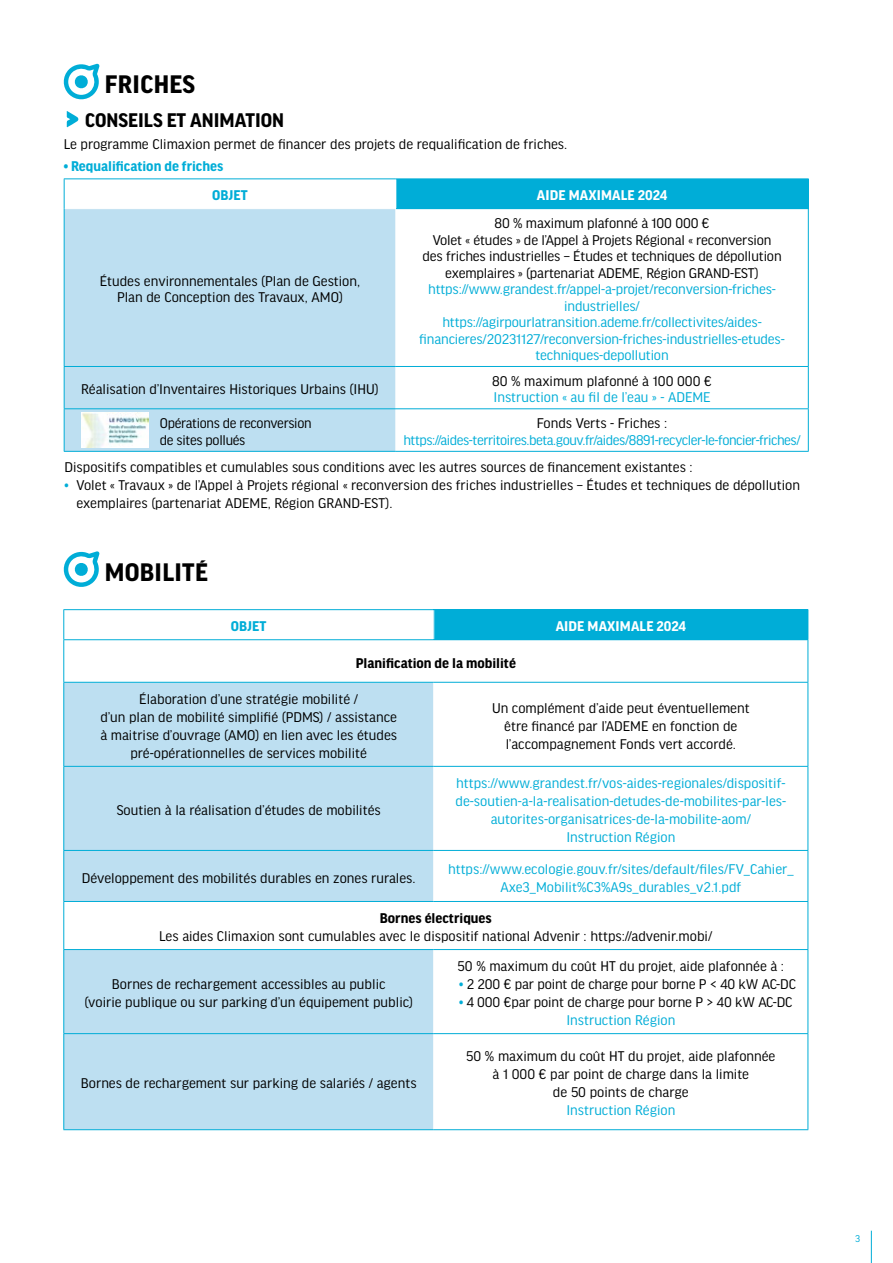
<style>
.page{position:relative;width:893px;height:1263px;background:#fff}
.page>*{position:absolute;margin:0;border:0;box-sizing:border-box;transform-origin:0 0}
.t1{font:700 27px "Good Headline Pro";letter-spacing:.01em;color:#000}
.t2{font:700 21px "Good Headline Pro";color:#000}
.t3{font:15px/18px "Good Headline Pro";color:#000;text-align:center}
.t4{font:15px/16.5px "Good Headline Pro";letter-spacing:-.01em;color:#00add7;text-align:center}
.t5{font:15px "Good Headline Pro";letter-spacing:-.03em;color:#00add7}
.t6{font:700 15px "Good Headline Pro";color:#000}
.t7{font:15px/16.5px "Good Headline Pro";letter-spacing:-.02em;color:#000}
.t8{font:700 15px/29.1px "Good Headline Pro";color:#00add7}
.t9{font:700 15px "Good Headline Pro";letter-spacing:.01em;color:#fff}
.t10{font:10.5px "Good Headline Pro";color:#00add7}
.s1{color:#00add7}
.s2{color:#fff}
</style>
<div class="page">
<hr style="left:871px;top:1231px;width:1px;height:32px;background:#00add7">
<svg style="left:63px;top:63px;width:37px;height:65px"></svg>
<svg style="left:65px;top:179px;width:743px;height:272px"></svg>
<div style="left:396px;top:179px;width:412px;height:30px;background:#00add7"></div>
<div style="left:65px;top:209px;width:330px;height:242px;background:#bddff1"></div>
<svg style="left:395px;top:179px;width:1px;height:29px"></svg>
<hr style="left:65px;top:208px;width:331px;height:1px;background:#fff">
<hr style="left:395px;top:209px;width:1px;height:157px;background:#fff">
<hr style="left:395px;top:367px;width:1px;height:41px;background:#fff">
<hr style="left:395px;top:409px;width:1px;height:42px;background:#fff">
<hr style="left:64px;top:179px;width:1px;height:30px;background:#00add7">
<hr style="left:64px;top:178px;width:332px;height:1px;background:#00add7">
<hr style="left:396px;top:178px;width:413px;height:1px;background:#00add7">
<svg style="left:808px;top:179px;width:1px;height:29px"></svg>
<hr style="left:64px;top:209px;width:1px;height:157px;background:#00add7">
<hr style="left:396px;top:208px;width:413px;height:1px;background:#00add7">
<hr style="left:808px;top:209px;width:1px;height:157px;background:#00add7">
<hr style="left:64px;top:367px;width:1px;height:41px;background:#00add7">
<hr style="left:64px;top:366px;width:332px;height:1px;background:#00add7">
<hr style="left:396px;top:366px;width:413px;height:1px;background:#00add7">
<hr style="left:808px;top:367px;width:1px;height:41px;background:#00add7">
<hr style="left:64px;top:409px;width:1px;height:42px;background:#00add7">
<hr style="left:64px;top:408px;width:332px;height:1px;background:#00add7">
<hr style="left:64px;top:451px;width:332px;height:1px;background:#00add7">
<hr style="left:396px;top:408px;width:413px;height:1px;background:#00add7">
<hr style="left:808px;top:409px;width:1px;height:42px;background:#00add7">
<hr style="left:396px;top:451px;width:413px;height:1px;background:#00add7">
<img style="left:82px;top:413px;width:67px;height:34px">
<svg style="left:63px;top:551px;width:37px;height:36px"></svg>
<svg style="left:64px;top:610px;width:743px;height:425px"></svg>
<div style="left:434px;top:610px;width:374px;height:30px;background:#00add7"></div>
<svg style="left:64px;top:683px;width:370px;height:446px;background:#c3e2f2"></svg>
<svg style="left:433px;top:610px;width:1px;height:29px"></svg>
<hr style="left:433px;top:683px;width:1px;height:83px;background:#fff">
<hr style="left:433px;top:767px;width:1px;height:83px;background:#fff">
<hr style="left:433px;top:851px;width:1px;height:50px;background:#fff">
<hr style="left:433px;top:950px;width:1px;height:83px;background:#fff">
<hr style="left:433px;top:1034px;width:1px;height:95px;background:#fff">
<hr style="left:807px;top:640px;width:1px;height:42px;background:#00add7">
<hr style="left:807px;top:902px;width:1px;height:47px;background:#00add7">
<svg style="left:63px;top:610px;width:1px;height:29px"></svg>
<hr style="left:63px;top:609px;width:371px;height:1px;background:#00add7">
<hr style="left:434px;top:609px;width:374px;height:1px;background:#00add7">
<hr style="left:63px;top:640px;width:1px;height:42px;background:#00add7">
<hr style="left:63px;top:902px;width:1px;height:47px;background:#00add7">
<hr style="left:63px;top:639px;width:371px;height:1px;background:#00add7">
<hr style="left:63px;top:1129px;width:371px;height:1px;background:#00add7">
<hr style="left:434px;top:1129px;width:374px;height:1px;background:#00add7">
<hr style="left:63px;top:683px;width:1px;height:83px;background:#00add7">
<hr style="left:63px;top:767px;width:1px;height:83px;background:#00add7">
<hr style="left:63px;top:851px;width:1px;height:50px;background:#00add7">
<hr style="left:63px;top:950px;width:1px;height:83px;background:#00add7">
<hr style="left:63px;top:1034px;width:1px;height:95px;background:#00add7">
<hr style="left:63px;top:682px;width:371px;height:1px;background:#00add7">
<hr style="left:63px;top:949px;width:371px;height:1px;background:#00add7">
<hr style="left:63px;top:766px;width:371px;height:1px;background:#00add7">
<hr style="left:63px;top:850px;width:371px;height:1px;background:#00add7">
<hr style="left:63px;top:901px;width:371px;height:1px;background:#00add7">
<hr style="left:63px;top:1033px;width:371px;height:1px;background:#00add7">
<hr style="left:434px;top:682px;width:374px;height:1px;background:#00add7">
<hr style="left:434px;top:949px;width:374px;height:1px;background:#00add7">
<hr style="left:807px;top:683px;width:1px;height:83px;background:#00add7">
<hr style="left:807px;top:767px;width:1px;height:83px;background:#00add7">
<hr style="left:807px;top:851px;width:1px;height:50px;background:#00add7">
<hr style="left:807px;top:950px;width:1px;height:83px;background:#00add7">
<hr style="left:807px;top:1034px;width:1px;height:95px;background:#00add7">
<hr style="left:434px;top:766px;width:374px;height:1px;background:#00add7">
<hr style="left:434px;top:850px;width:374px;height:1px;background:#00add7">
<hr style="left:434px;top:901px;width:374px;height:1px;background:#00add7">
<hr style="left:434px;top:1033px;width:374px;height:1px;background:#00add7">
<h1 class="t1" style="left:105px;top:72px;width:92px">FRICHES</h1>
<h2 class="t2" style="left:85px;top:110px;width:200px">CONSEILS ET ANIMATION</h2>
<p class="t3" style="left:64px;top:135px;width:505px">Le programme Climaxion permet de financer des projets de requalification de friches.</p>
<p class="t8" style="left:212px;top:152px;width:37px;text-indent:-148px">• Requalification de friches<br>OBJET</p>
<p class="t9" style="left:537px;top:188px;width:132px">AIDE MAXIMALE 2024</p>
<p class="t3" style="left:100px;top:273px;width:262px;line-height:16.5px">Études environnementales (Plan de Gestion,<br>Plan de Conception des Travaux, AMO)</p>
<p class="t3" style="left:81px;top:380px;width:299px">Réalisation d’Inventaires Historiques Urbains (IHU)</p>
<p class="t3" style="left:422px;top:215px;width:361px;line-height:16.5px">80 % maximum plafonné à 100 000 €<br>Volet « études » de l’Appel à Projets Régional « reconversion des friches industrielles – Études et techniques de dépollution exemplaires » (partenariat ADEME, Région GRAND-EST)</p>
<p class="t4" style="left:419px;top:281px;width:367px">https://www.grandest.fr/appel-a-projet/reconversion-friches&shy;industrielles/ https://agirpourlatransition.ademe.fr/collectivites/aides&shy;financieres/20231127/reconversion-friches-industrielles-etudes&shy;techniques-depollution</p>
<p class="t3" style="left:492px;top:372px;width:221px">80 % maximum plafonné à 100 000 €</p>
<p class="t4" style="left:493px;top:389px;width:219px">Instruction « au fil de l’eau » - ADEME</p>
<p class="t7" style="left:160px;top:415px;width:153px">Opérations de reconversion de sites pollués</p>
<p class="t3" style="left:537px;top:415px;width:132px">Fonds Verts - Friches :</p>
<p class="t5" style="left:403px;top:433px;width:399px">https://aides-territoires.beta.gouv.fr/aides/8891-recycler-le-foncier-friches/</p>
<p class="t3" style="left:65px;top:459px;width:630px">Dispositifs compatibles et cumulables sous conditions avec les autres sources de financement existantes :</p>
<p class="t3" style="left:77px;top:477px;width:725px;text-align:left;text-indent:-12px"><span class="s1">•</span> Volet « Travaux » de l’Appel à Projets régional « reconversion des friches industrielles – Études et techniques de dépollution exemplaires (partenariat ADEME, Région GRAND-EST).</p>
<h1 class="t1" style="left:105px;top:559px;width:105px">MOBILITÉ</h1>
<p class="t8" style="left:231px;top:612px;width:37px">OBJET</p>
<p class="t9" style="left:556px;top:619px;width:132px">AIDE MAXIMALE 2024</p>
<p class="t6" style="left:356px;top:656px;width:162px">Planification de la mobilité</p>
<p class="t3" style="left:100px;top:690px;width:298px">Élaboration d’une stratégie mobilité /<br>d’un plan de mobilité simplifié (PDMS) / assistance à maitrise d’ouvrage (AMO) en lien avec les études pré-opérationnelles de services mobilité</p>
<p class="t3" style="left:492px;top:699px;width:259px">Un complément d’aide peut éventuellement être financé par l’ADEME en fonction de l’accompagnement Fonds vert accordé.</p>
<p class="t3" style="left:117px;top:801px;width:266px">Soutien à la réalisation d’études de mobilités</p>
<p class="t4" style="left:455px;top:774px;width:332px;line-height:18px">https://www.grandest.fr/vos-aides-regionales/dispositif&shy;de-soutien-a-la-realisation-detudes-de-mobilites-par-les&shy;autorites-organisatrices-de-la-mobilite-aom/<br>Instruction Région</p>
<p class="t3" style="left:82px;top:869px;width:335px">Développement des mobilités durables en zones rurales.</p>
<p class="t4" style="left:448px;top:860px;width:347px;line-height:18px">https://www.ecologie.gouv.fr/sites/default/files/FV_Cahier_<br>Axe3_Mobilit%C3%A9s_durables_v2.1.pdf</p>
<p class="t6" style="left:380px;top:911px;width:113px">Bornes électriques</p>
<p class="t3" style="left:159px;top:927px;width:555px">Les aides Climaxion sont cumulables avec le dispositif national Advenir : https://advenir.mobi/</p>
<p class="t3" style="left:84px;top:975px;width:330px">Bornes de rechargement accessibles au public<br>(voirie publique ou sur parking d’un équipement public)</p>
<p class="t3" style="left:458px;top:957px;width:328px">50 % maximum du coût HT du projet, aide plafonnée à :</p>
<p class="t3" style="left:459px;top:975px;width:338px"><span class="s2">•</span> 2 200 € par point de charge pour borne P &lt; 40 kW AC-DC</p>
<p class="t3" style="left:566px;top:993px;width:228px;text-align:left;text-indent:-107px"><span class="s2">•</span> 4 000 €par point de charge pour borne P &gt; 40 kW AC-DC<br><span class="s1">Instruction Région</span></p>
<p class="t3" style="left:81px;top:1074px;width:337px">Bornes de rechargement sur parking de salariés / agents</p>
<p class="t3" style="left:466px;top:1047px;width:311px">50 % maximum du coût HT du projet, aide plafonnée à 1 000 € par point de charge dans la limite<br>de 50 points de charge</p>
<p class="t4" style="left:566px;top:1102px;width:110px">Instruction Région</p>
<p class="t10" style="left:855px;top:1233px;width:7px">3</p>
</div>
